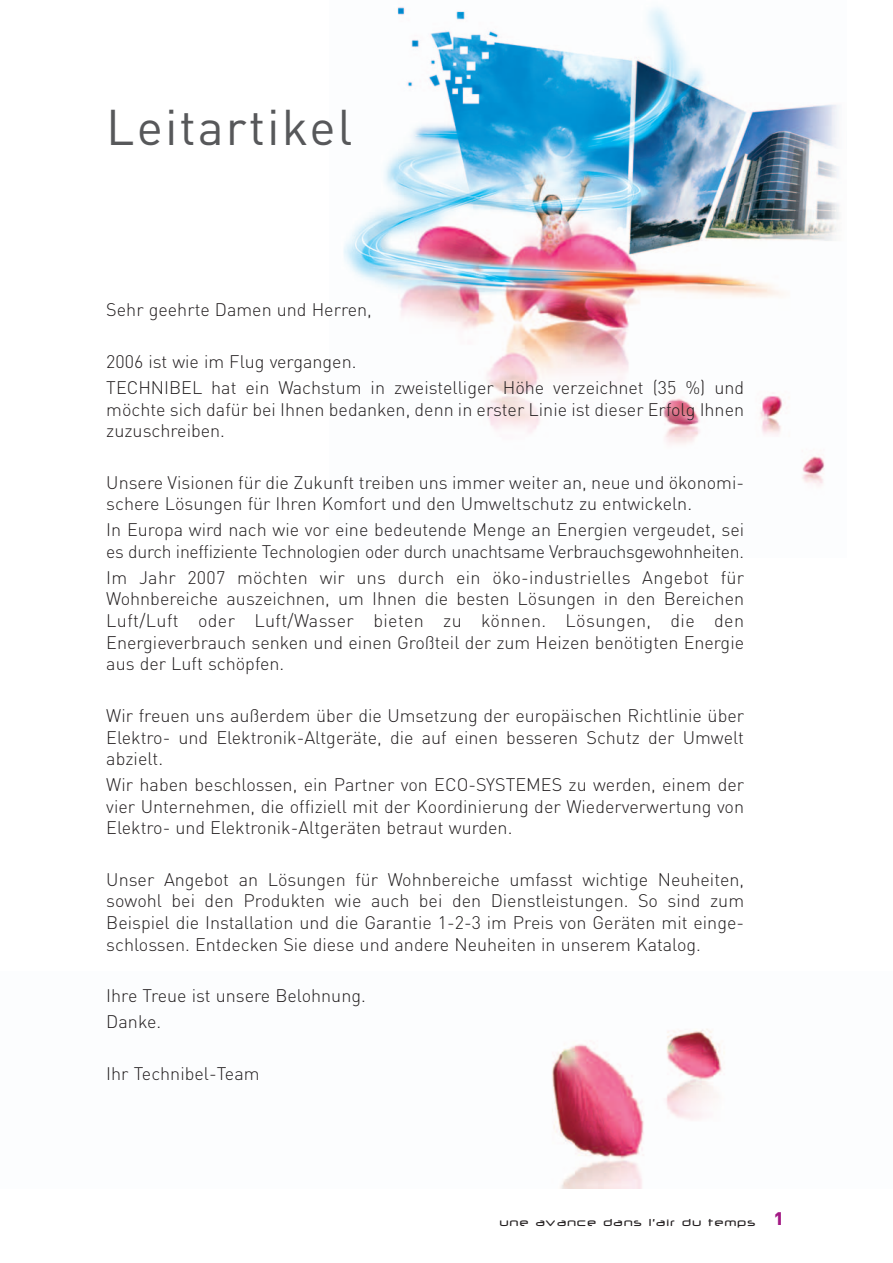
<style>
.page{position:relative;width:893px;height:1263px;background:#fff}
.page>*{position:absolute;margin:0;border:0;box-sizing:border-box;transform-origin:0 0}
.t1{font:49.5px "DIN";letter-spacing:.04em;color:#57585a}
.t2{font:300 18px/21.6px "DIN";color:#231f20}
.t3{font:500 12px "Neuropol";letter-spacing:.12em;color:#231f20}
.s1{font-family:"DIN";font-weight:900;font-size:18px;color:#a31984}
</style>
<div class="page">
<img style="left:343px;top:7px;width:496px;height:479px">
<img style="left:552px;top:1029px;width:173px;height:159px">
<h1 class="t1" style="left:106px;top:109px;width:248px">Leitartikel</h1>
<p class="t2" style="left:106px;top:301px;width:267px">Sehr geehrte Damen und Herren,</p>
<p class="t2" style="left:106px;top:351px;width:639px;line-height:25.8px">2006 ist wie im Flug vergangen.<br>TECHNIBEL hat ein Wachstum in zweistelliger Höhe verzeichnet (35 %) und</p>
<p class="t2" style="left:106px;top:400px;width:639px">möchte sich dafür bei Ihnen bedanken, denn in erster Linie ist dieser Erfolg Ihnen zuzuschreiben.</p>
<p class="t2" style="left:106px;top:474px;width:639px">Unsere Visionen für die Zukunft treiben uns immer weiter an, neue und ökonomi&shy;schere Lösungen für Ihren Komfort und den Umweltschutz zu entwickeln.</p>
<p class="t2" style="left:106px;top:521px;width:639px">In Europa wird nach wie vor eine bedeutende Menge an Energien vergeudet, sei es durch ineffiziente Technologien oder durch unachtsame Verbrauchsgewohnheiten.</p>
<p class="t2" style="left:106px;top:569px;width:639px;text-align:justify">Im Jahr 2007 möchten wir uns durch ein öko-industrielles Angebot für Wohnbereiche auszeichnen, um Ihnen die besten Lösungen in den Bereichen Luft/Luft oder Luft/Wasser bieten zu können. Lösungen, die den Energieverbrauch senken und einen Großteil der zum Heizen benötigten Energie aus der Luft schöpfen.</p>
<p class="t2" style="left:106px;top:707px;width:639px;text-align:justify">Wir freuen uns außerdem über die Umsetzung der europäischen Richtlinie über Elektro- und Elektronik-Altgeräte, die auf einen besseren Schutz der Umwelt abzielt.</p>
<p class="t2" style="left:106px;top:776px;width:639px;text-align:justify">Wir haben beschlossen, ein Partner von ECO-SYSTEMES zu werden, einem der vier Unternehmen, die offiziell mit der Koordinierung der Wiederverwertung von Elektro- und Elektronik-Altgeräten betraut wurden.</p>
<p class="t2" style="left:106px;top:871px;width:639px;text-align:justify">Unser Angebot an Lösungen für Wohnbereiche umfasst wichtige Neuheiten, sowohl bei den Produkten wie auch bei den Dienstleistungen. So sind zum Beispiel die Installation und die Garantie 1-2-3 im Preis von Geräten mit einge&shy;schlossen. Entdecken Sie diese und andere Neuheiten in unserem Katalog.</p>
<p class="t2" style="left:106px;top:985px;width:261px;line-height:25.8px">Ihre Treue ist unsere Belohnung.<br>Danke.</p>
<p class="t2" style="left:106px;top:1065px;width:155px">Ihr Technibel-Team</p>
<p class="t3" style="left:499px;top:1214px;width:286px">une avance dans l’air du temps <span class="s1">1</span></p>
</div>
